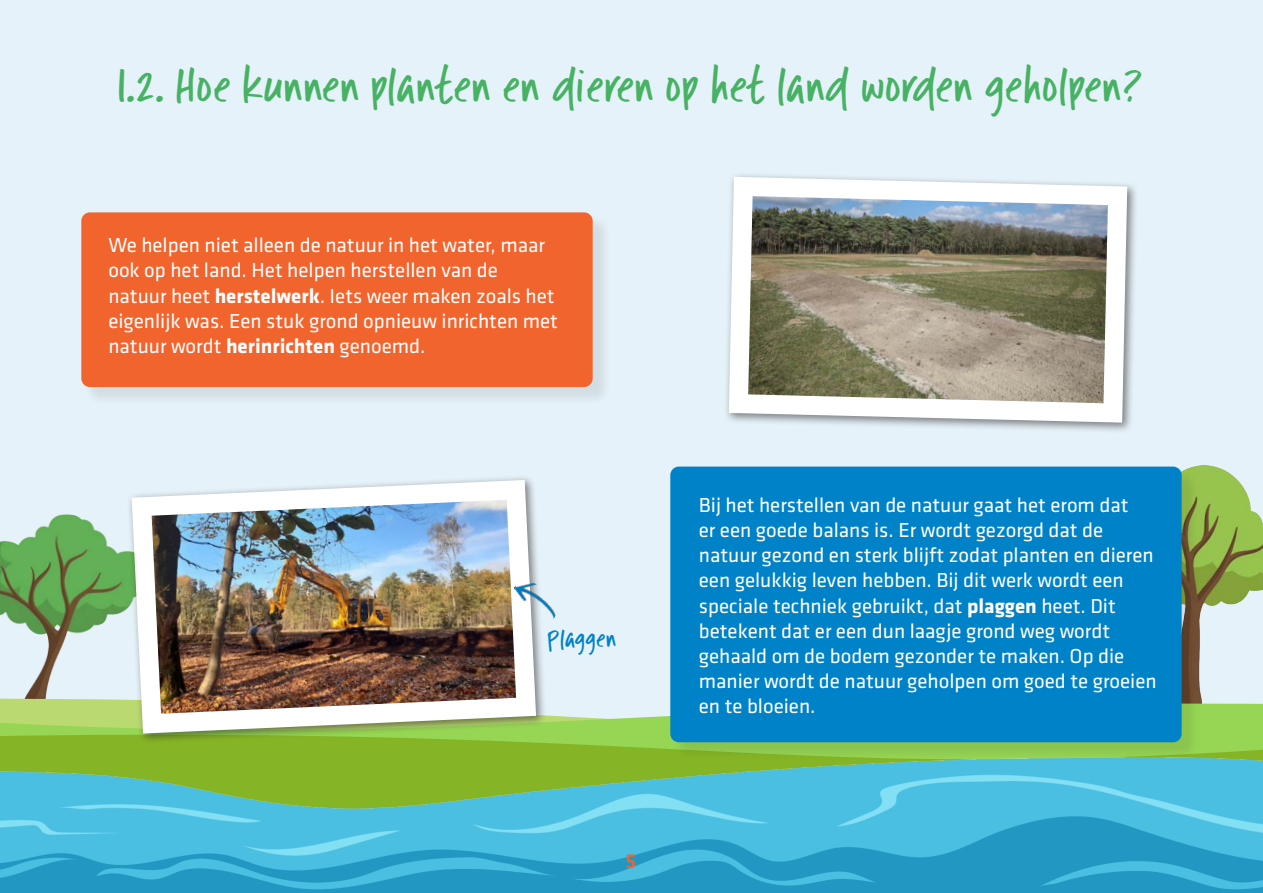
<style>
.page{position:relative;width:1263px;height:893px;background:#e6f2f9}
.page>*{position:absolute;margin:0;border:0;box-sizing:border-box;transform-origin:0 0}
.t1{font:45px "Intruding Cat";color:#47b164}
.t2{font:24px "Intruding Cat";color:#0082c8}
.t3{font:21px/25.2px "Klavika Basic";color:#fff}
.t4{font:500 21px "Klavika Basic";color:#f2642e}
.s1{font-weight:700}
</style>
<div class="page">
<img style="left:1096px;top:466px;width:167px;height:231px">
<img style="left:0;top:514px;width:127px;height:183px">
<svg style="left:0;top:702px;width:1263px;height:32px"></svg>
<img style="left:1px;top:736px;width:1262px;height:157px">
<div style="left:672px;top:469px;width:528px;height:292px;background:#231f20;opacity:.1"></div>
<div style="left:670px;top:467px;width:512px;height:275px;background:#0082c8;border-radius:9px"></div>
<div style="left:127px;top:475px;width:420px;height:270px;background:#231f20;opacity:.55"></div>
<svg style="left:132px;top:480px;width:404px;height:253px;fill:#fff"></svg>
<img style="left:152px;top:500px;width:364px;height:214px">
<img style="left:509px;top:576px;width:47px;height:44px">
<div style="left:84px;top:215px;width:527px;height:191px;background:#231f20;opacity:.1"></div>
<div style="left:81px;top:212px;width:512px;height:175px;background:#f2642e;border-radius:9px"></div>
<div style="left:724px;top:172px;width:414px;height:261px;background:#231f20;opacity:.55"></div>
<svg style="left:729px;top:177px;width:398px;height:246px;background:#f1f3f4"></svg>
<img style="left:748px;top:196px;width:360px;height:207px">
<p class="t1" style="left:119px;top:60px;width:1026px">1.2. Hoe kunnen planten en dieren op het land worden geholpen?</p>
<p class="t3" style="left:108px;top:232px;width:451px">We helpen niet alleen de natuur in het water, maar ook op het land. Het helpen herstellen van de natuur heet <span class="s1">herstelwerk</span>. Iets weer maken zoals het eigenlijk was. Een stuk grond opnieuw inrichten met natuur wordt <span class="s1">herinrichten</span> genoemd.</p>
<p class="t2" style="left:548px;top:625px;width:71px;rotate:-1deg">Plaggen</p>
<p class="t4" style="left:626px;top:847px;width:12px">5</p>
<p class="t3" style="left:699px;top:492px;width:459px">Bij het herstellen van de natuur gaat het erom dat<br>er een goede balans is. Er wordt gezorgd dat de natuur gezond en sterk blijft zodat planten en dieren een gelukkig leven hebben. Bij dit werk wordt een speciale techniek gebruikt, dat <span class="s1">plaggen</span> heet. Dit betekent dat er een dun laagje grond weg wordt gehaald om de bodem gezonder te maken. Op die manier wordt de natuur geholpen om goed te groeien en te bloeien.</p>
</div>
